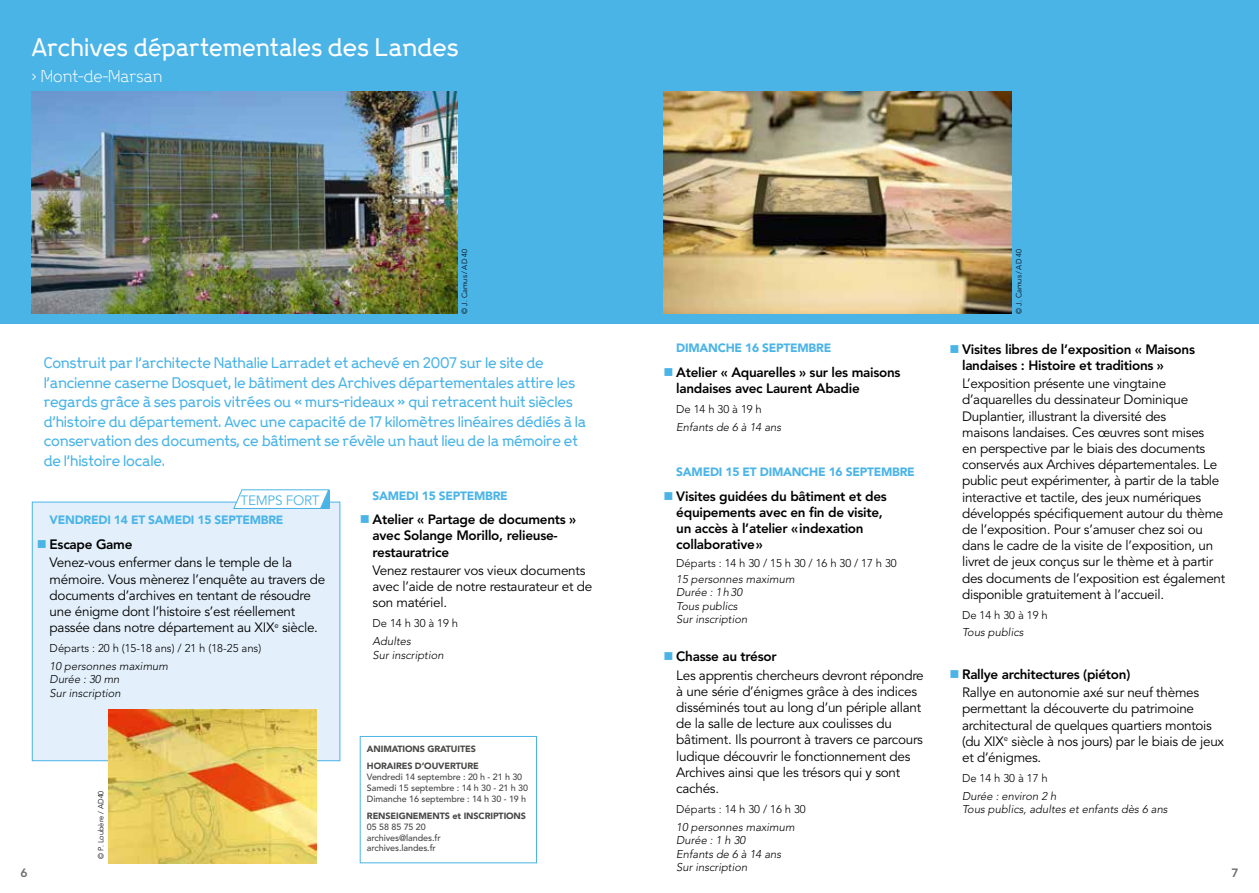
<style>
.page{position:relative;width:1259px;height:893px;background:#fff}
.page>*{position:absolute;margin:0;border:0;box-sizing:border-box;transform-origin:0 0}
.t1{font:500 22.5px "Progress";color:#fff}
.t2{font:300 15px "Progress";color:#fff}
.t3{font:13.5px/16.2px "Avenir LT Std";letter-spacing:-.02em;color:#000}
.t4{font:500 13.5px/19.5px "Progress";letter-spacing:-.02em;color:#4bb4e7}
.t5{font:800 13.5px/16.2px "Avenir LT Std";letter-spacing:-.02em;color:#000}
.t6{font:13.5px "Avenir LT Std";letter-spacing:-.02em;color:#4bb4e7}
.t7{font:900 12px "Avenir LT Std";letter-spacing:-.02em;color:#4bb4e7}
.t8{font:800 12px "Avenir LT Std";color:#6e6e6e}
.t9{font:italic 300 11.25px/13.5px "Avenir LT Std";color:#000}
.t10{font:300 11.25px "Avenir LT Std";color:#000}
.t11{font:500 9px/10.8px "Avenir LT Std";letter-spacing:-.01em;color:#484847}
.t12{font:900 9px/17.2px "Avenir LT Std";letter-spacing:-.01em;color:#484847}
.t13{font:300 7.5px "Avenir LT Std";color:#000}
.s1{color:#4bb4e7}
.s2{font-weight:800}
</style>
<div class="page">
<div style="left:0;top:0;width:1259px;height:323px;background:#4bb4e7"></div>
<img style="left:32px;top:91px;width:425px;height:223px">
<div style="left:360px;top:736px;width:177px;height:127px;border:1px solid #4bb4e7"></div>
<div style="left:32px;top:502px;width:308px;height:259px;background:#e3f0fb"></div>
<div style="left:32px;top:502px;width:308px;height:259px;border:1px solid #4bb4e7"></div>
<svg style="left:233px;top:489px;width:97px;height:20px"></svg>
<img style="left:109px;top:709px;width:208px;height:154px">
<img style="left:663px;top:91px;width:348px;height:223px">
<h1 class="t1" style="left:32px;top:33px;width:428px">Archives départementales des Landes</h1>
<p class="t2" style="left:32px;top:67px;width:132px">&gt; Mont-de-Marsan</p>
<p class="t13" style="left:460px;top:314px;width:66px;rotate:-90deg">© J. Camus / AD 40</p>
<p class="t13" style="left:1014px;top:314px;width:66px;rotate:-90deg">© J. Camus / AD 40</p>
<p class="t5" style="left:962px;top:341px;width:234px;text-indent:-13px"><span class="s1">■</span> Visites libres de l’exposition « Maisons landaises : Histoire et traditions »</p>
<p class="t3" style="left:962px;top:376px;width:265px">L’exposition présente une vingtaine d’aquarelles du dessinateur Dominique Duplantier, illustrant la diversité des<br>maisons landaises. Ces œuvres sont mises<br>en perspective par le biais des documents conservés aux Archives départementales. Le public peut expérimenter, à partir de la table interactive et tactile, des jeux numériques développés spécifiquement autour du thème de l’exposition. Pour s’amuser chez soi ou dans le cadre de la visite de l’exposition, un livret de jeux conçus sur le thème et à partir des documents de l’exposition est également disponible gratuitement à l’accueil.</p>
<p class="t10" style="left:962px;top:608px;width:87px">De 14 h 30 à 19 h</p>
<p class="t9" style="left:962px;top:626px;width:63px">Tous publics</p>
<p class="t3" style="left:962px;top:665px;width:239px;line-height:18.3px;text-indent:-13px"><span class="s1">■</span> <span class="s2">Rallye architectures (piéton)<br></span>Rallye en autonomie axé sur neuf thèmes</p>
<p class="t3" style="left:962px;top:701px;width:263px">permettant la découverte du patrimoine architectural de quelques quartiers montois (du XIX<sup>e</sup> siècle à nos jours) par le biais de jeux et d’énigmes.</p>
<p class="t10" style="left:962px;top:771px;width:87px">De 14 h 30 à 17 h</p>
<p class="t9" style="left:962px;top:789px;width:207px">Durée : environ 2 h<br>Tous publics, adultes et enfants dès 6 ans</p>
<p class="t7" style="left:676px;top:341px;width:156px">DIMANCHE 16 SEPTEMBRE</p>
<p class="t5" style="left:676px;top:364px;width:226px;text-indent:-13px"><span class="s1">■</span> Atelier « Aquarelles » sur les maisons landaises avec Laurent Abadie</p>
<p class="t10" style="left:676px;top:403px;width:87px">De 14 h 30 à 19 h</p>
<p class="t9" style="left:676px;top:421px;width:106px">Enfants de 6 à 14 ans</p>
<p class="t7" style="left:676px;top:464px;width:240px">SAMEDI 15 ET DIMANCHE 16 SEPTEMBRE</p>
<p class="t5" style="left:676px;top:488px;width:212px;text-indent:-13px"><span class="s1">■</span> Visites guidées du bâtiment et des équipements avec en fin de visite, un accès à l’atelier «indexation collaborative»</p>
<p class="t10" style="left:676px;top:556px;width:222px">Départs : 14 h 30 / 15 h 30 / 16 h 30 / 17 h 30</p>
<p class="t9" style="left:676px;top:572px;width:120px">15 personnes maximum<br>Durée : 1h30<br>Tous publics<br>Sur inscription</p>
<p class="t3" style="left:676px;top:648px;width:249px;line-height:18.3px;text-indent:-13px"><span class="s1">■</span> <span class="s2">Chasse au trésor<br></span>Les apprentis chercheurs devront répondre</p>
<p class="t3" style="left:676px;top:683px;width:248px">à une série d’énigmes grâce à des indices disséminés tout au long d’un périple allant de la salle de lecture aux coulisses du bâtiment. Ils pourront à travers ce parcours ludique découvrir le fonctionnement des Archives ainsi que les trésors qui y sont cachés.</p>
<p class="t10" style="left:676px;top:802px;width:131px">Départs : 14 h 30 / 16 h 30</p>
<p class="t9" style="left:676px;top:820px;width:120px">10 personnes maximum<br>Durée : 1 h 30<br>Enfants de 6 à 14 ans<br>Sur inscription</p>
<p class="t4" style="left:44px;top:353px;width:544px">Construit par l’architecte Nathalie Larradet et achevé en 2007 sur le site de l’ancienne caserne Bosquet, le bâtiment des Archives départementales attire les regards grâce à ses parois vitrées ou « murs-rideaux » qui retracent huit siècles d’histoire du département. Avec une capacité de 17 kilomètres linéaires dédiés à la conservation des documents, ce bâtiment se révèle un haut lieu de la mémoire et de l’histoire locale.</p>
<p class="t7" style="left:372px;top:488px;width:137px">SAMEDI 15 SEPTEMBRE</p>
<p class="t5" style="left:372px;top:511px;width:205px;text-indent:-13px"><span class="s1">■</span> Atelier « Partage de documents » avec Solange Morillo, relieuse&shy;restauratrice</p>
<p class="t3" style="left:372px;top:563px;width:221px">Venez restaurer vos vieux documents avec l’aide de notre restaurateur et de son matériel.</p>
<p class="t10" style="left:372px;top:617px;width:87px">De 14 h 30 à 19 h</p>
<p class="t9" style="left:372px;top:635px;width:73px">Adultes<br>Sur inscription</p>
<p class="t6" style="left:241px;top:492px;width:80px">TEMPS FORT</p>
<p class="t7" style="left:50px;top:513px;width:235px">VENDREDI 14 ET SAMEDI 15 SEPTEMBRE</p>
<p class="t3" style="left:50px;top:536px;width:244px;line-height:18.3px;text-indent:-13px"><span class="s1">■</span> <span class="s2">Escape Game<br></span>Venez-vous enfermer dans le temple de la</p>
<p class="t3" style="left:50px;top:571px;width:277px">mémoire. Vous mènerez l’enquête au travers de documents d’archives en tentant de résoudre une énigme dont l’histoire s’est réellement passée dans notre département au XIX<sup>e</sup> siècle.</p>
<p class="t10" style="left:50px;top:641px;width:213px">Départs : 20 h (15-18 ans) / 21 h (18-25 ans)</p>
<p class="t9" style="left:50px;top:659px;width:120px">10 personnes maximum<br>Durée : 30 mn<br>Sur inscription</p>
<p class="t12" style="left:367px;top:740px;width:113px">ANIMATIONS GRATUITES<br>HORAIRES D’OUVERTURE</p>
<p class="t11" style="left:367px;top:772px;width:163px">Vendredi 14 septembre : 20 h - 21 h 30<br>Samedi 15 septembre : 14 h 30 - 21 h 30<br>Dimanche 16 septembre : 14 h 30 - 19 h</p>
<p class="t12" style="left:367px;top:807px;width:161px">RENSEIGNEMENTS et INSCRIPTIONS</p>
<p class="t11" style="left:367px;top:821px;width:75px">05 58 85 75 20 archives@landes.fr archives.landes.fr</p>
<p class="t13" style="left:96px;top:858px;width:69px;rotate:-90deg">© P. Loubère / AD40</p>
<p class="t8" style="left:21px;top:865px;width:9px">6</p>
<p class="t8" style="left:1231px;top:865px;width:9px">7</p>
</div>
